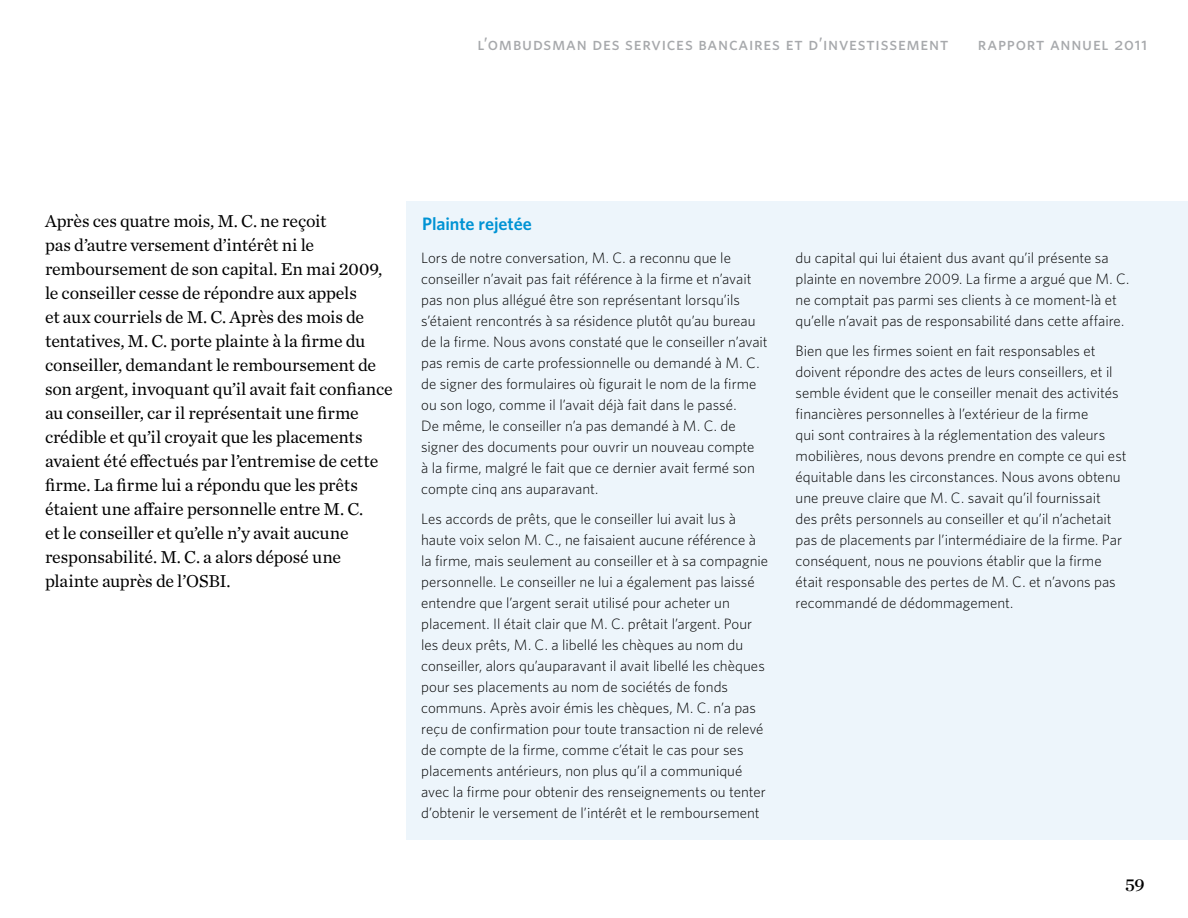
<style>
.page{position:relative;width:1188px;height:918px;background:#fff}
.page>*{position:absolute;margin:0;border:0;box-sizing:border-box;transform-origin:0 0}
.Body_Copy{font:18px/24px "Chronicle Text G1";letter-spacing:-.01em;color:#000}
.t1{font:18px "Whitney HTF Medium SC";letter-spacing:.045em;color:#a7a9ac}
.Subhead_1{font:600 18px "Whitney HTF";letter-spacing:-.005em;color:#0093d4}
.t2{font:18px "Chronicle Deck Semi";color:#000}
.Body_Copy-2{font:300 15px/21px "Whitney HTF";color:#000}
</style>
<div class="page">
<div style="left:406px;top:202px;width:782px;height:638px;background:#edf5fb"></div>
<p class="t1" style="left:477px;top:33px;width:472px">l’ombudsman des services bancaires et d’investissement</p>
<p class="t1" style="left:978px;top:33px;width:171px">rapport annuel 2011</p>
<p class="Body_Copy" style="left:45px;top:208px;width:349px">Après ces quatre mois, M. C. ne reçoit<br>pas d’autre versement d’intérêt ni le remboursement de son capital. En mai 2009, le conseiller cesse de répondre aux appels<br>et aux courriels de M. C. Après des mois de tentatives, M. C. porte plainte à la firme du conseiller, demandant le remboursement de son argent, invoquant qu’il avait fait confiance au conseiller, car il représentait une firme crédible et qu’il croyait que les placements avaient été effectués par l’entremise de cette firme. La firme lui a répondu que les prêts étaient une affaire personnelle entre M. C.<br>et le conseiller et qu’elle n’y avait aucune responsabilité. M. C. a alors déposé une plainte auprès de l’OSBI.</p>
<p class="Subhead_1" style="left:422px;top:212px;width:111px">Plainte rejetée</p>
<p class="Body_Copy-2" style="left:421px;top:247px;width:348px">Lors de notre conversation, M. C. a reconnu que le conseiller n’avait pas fait référence à la firme et n’avait pas non plus allégué être son représentant lorsqu’ils s’étaient rencontrés à sa résidence plutôt qu’au bureau de la firme. Nous avons constaté que le conseiller n’avait pas remis de carte professionnelle ou demandé à M. C. de signer des formulaires où figurait le nom de la firme ou son logo, comme il l’avait déjà fait dans le passé.<br>De même, le conseiller n’a pas demandé à M. C. de signer des documents pour ouvrir un nouveau compte<br>à la firme, malgré le fait que ce dernier avait fermé son compte cinq ans auparavant.</p>
<p class="Body_Copy-2" style="left:421px;top:508px;width:348px">Les accords de prêts, que le conseiller lui avait lus à haute voix selon M. C., ne faisaient aucune référence à la firme, mais seulement au conseiller et à sa compagnie personnelle. Le conseiller ne lui a également pas laissé entendre que l’argent serait utilisé pour acheter un placement. Il était clair que M. C. prêtait l’argent. Pour les deux prêts, M. C. a libellé les chèques au nom du conseiller, alors qu’auparavant il avait libellé les chèques pour ses placements au nom de sociétés de fonds communs. Après avoir émis les chèques, M. C. n’a pas reçu de confirmation pour toute transaction ni de relevé de compte de la firme, comme c’était le cas pour ses placements antérieurs, non plus qu’il a communiqué avec la firme pour obtenir des renseignements ou tenter d’obtenir le versement de l’intérêt et le remboursement</p>
<p class="Body_Copy-2" style="left:796px;top:247px;width:335px">du capital qui lui étaient dus avant qu’il présente sa plainte en novembre 2009. La firme a argué que M. C. ne comptait pas parmi ses clients à ce moment-là et qu’elle n’avait pas de responsabilité dans cette affaire.</p>
<p class="Body_Copy-2" style="left:796px;top:340px;width:333px">Bien que les firmes soient en fait responsables et doivent répondre des actes de leurs conseillers, et il semble évident que le conseiller menait des activités financières personnelles à l’extérieur de la firme<br>qui sont contraires à la réglementation des valeurs mobilières, nous devons prendre en compte ce qui est équitable dans les circonstances. Nous avons obtenu une preuve claire que M. C. savait qu’il fournissait<br>des prêts personnels au conseiller et qu’il n’achetait pas de placements par l’intermédiaire de la firme. Par conséquent, nous ne pouvions établir que la firme était responsable des pertes de M. C. et n’avons pas recommandé de dédommagement.</p>
<p class="t2" style="left:1125px;top:871px;width:21px">59</p>
</div>
